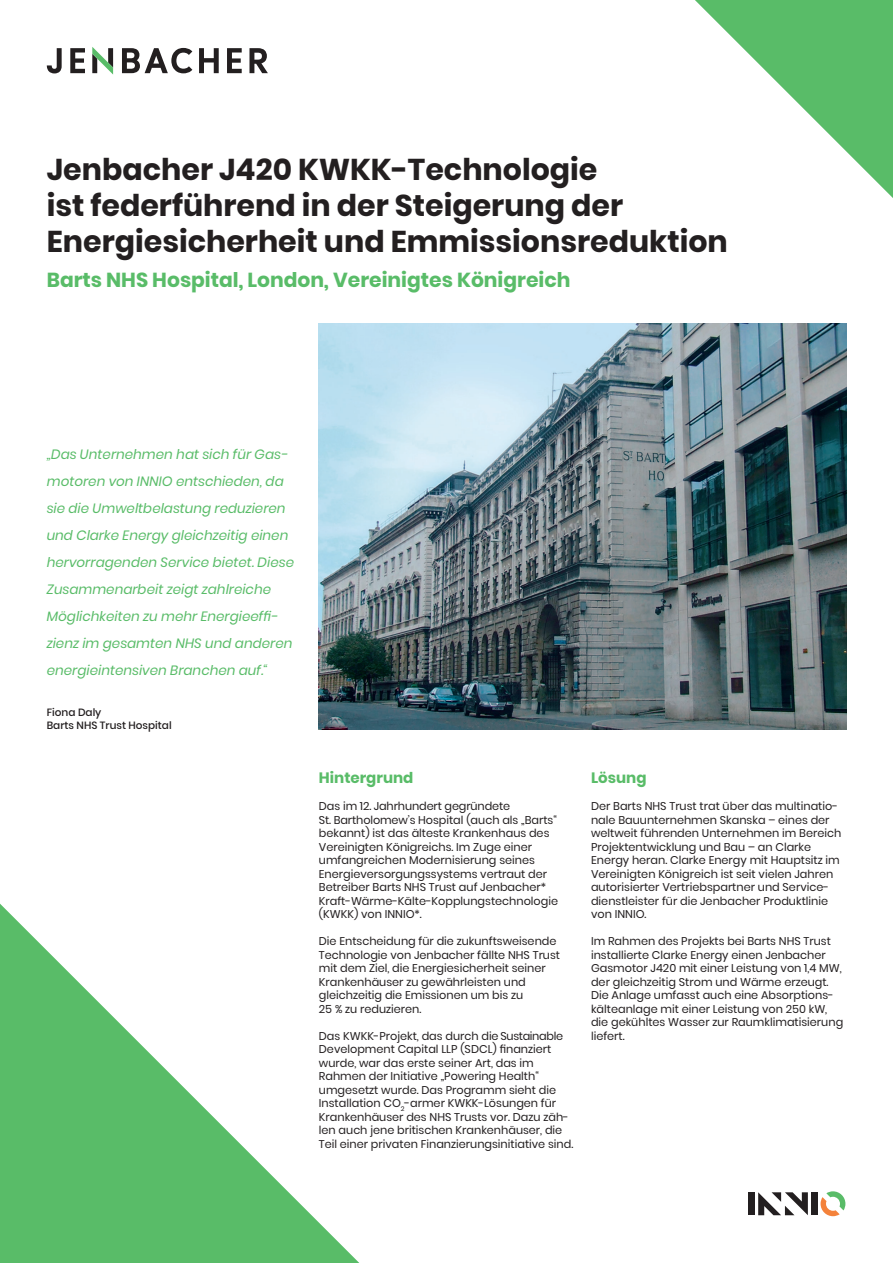
<style>
.page{position:relative;width:893px;height:1263px;background:#fff}
.page>*{position:absolute;margin:0;border:0;box-sizing:border-box;transform-origin:0 0}
.Titel{font:700 30px/36px "Poppins";color:#231f20}
.Titel_sub{font:700 20.25px "Poppins";color:#59bc68}
.Fliesstext{font:700 15px "Poppins";color:#59bc68}
.Fliesstext-2{font:italic 13.5px/27px "Poppins";color:#59bc68}
.Fliesstext-3{font:11.25px/13.5px "Poppins";color:#231f20}
.Fliesstext-4{font:500 10.5px "Poppins";color:#231f20}
</style>
<div class="page">
<svg style="left:122px;top:48px;width:70px;height:25px"></svg>
<svg style="left:199px;top:48px;width:20px;height:25px"></svg>
<svg style="left:227px;top:48px;width:15px;height:25px"></svg>
<svg style="left:249px;top:48px;width:19px;height:25px"></svg>
<svg style="left:70px;top:48px;width:15px;height:25px"></svg>
<svg style="left:47px;top:48px;width:15px;height:25px"></svg>
<svg style="left:92px;top:47px;width:21px;height:28px"></svg>
<svg style="left:695px;top:0;width:198px;height:198px"></svg>
<img style="left:319px;top:323px;width:527px;height:406px">
<svg style="left:0;top:904px;width:359px;height:359px"></svg>
<div style="left:748px;top:1192px;width:6px;height:23px;background:#231f20"></div>
<div style="left:812px;top:1192px;width:6px;height:23px;background:#231f20"></div>
<svg style="left:758px;top:1192px;width:50px;height:23px"></svg>
<svg style="left:821px;top:1191px;width:24px;height:25px"></svg>
<p class="Titel" style="left:47px;top:152px;width:683px">Jenbacher J420 KWKK-Technologie<br>ist federführend in der Steigerung der<br>Energiesicherheit und Emmissionsreduktion</p>
<p class="Titel_sub" style="left:47px;top:268px;width:525px">Barts NHS Hospital, London, Vereinigtes Königreich</p>
<p class="Fliesstext-2" style="left:47px;top:441px;width:249px">„Das Unternehmen hat sich für Gas&shy;motoren von INNIO entschieden, da sie die Umweltbelastung reduzieren und Clarke Energy gleichzeitig einen hervorragenden Service bietet. Diese Zusammenarbeit zeigt zahlreiche Möglichkeiten zu mehr Energieeffi&shy;zienz im gesamten NHS und anderen energieintensiven Branchen auf.“</p>
<p class="Fliesstext-4" style="left:47px;top:706px;width:56px">Fiona Daly</p>
<p class="Fliesstext-4" style="left:47px;top:719px;width:126px">Barts NHS Trust Hospital</p>
<p class="Fliesstext" style="left:319px;top:769px;width:96px">Hintergrund</p>
<p class="Fliesstext-3" style="left:319px;top:799px;width:241px">Das im 12. Jahrhundert gegründete<br>St. Bartholomew’s Hospital (auch als „Barts“ bekannt) ist das älteste Krankenhaus des Vereinigten Königreichs. Im Zuge einer umfangreichen Modernisierung seines Energieversorgungssystems vertraut der Betreiber Barts NHS Trust auf Jenbacher* Kraft-Wärme-Kälte-Kopplungstechnologie (KWKK) von INNIO*.</p>
<p class="Fliesstext-3" style="left:319px;top:934px;width:243px">Die Entscheidung für die zukunftsweisende Technologie von Jenbacher fällte NHS Trust mit dem Ziel, die Energiesicherheit seiner Krankenhäuser zu gewährleisten und gleichzeitig die Emissionen um bis zu<br>25 % zu reduzieren.</p>
<p class="Fliesstext-3" style="left:319px;top:1029px;width:256px">Das KWKK-Projekt, das durch die Sustainable Development Capital LLP (SDCL) finanziert wurde, war das erste seiner Art, das im Rahmen der Initiative „Powering Health“ umgesetzt wurde. Das Programm sieht die Installation CO<sub>2</sub>-armer KWKK-Lösungen für Krankenhäuser des NHS Trusts vor. Dazu zäh&shy;len auch jene britischen Krankenhäuser, die Teil einer privaten Finanzierungsinitiative sind.</p>
<p class="Fliesstext" style="left:591px;top:769px;width:57px">Lösung</p>
<p class="Fliesstext-3" style="left:591px;top:799px;width:252px">Der Barts NHS Trust trat über das multinatio&shy;nale Bauunternehmen Skanska – eines der weltweit führenden Unternehmen im Bereich Projektentwicklung und Bau – an Clarke Energy heran. Clarke Energy mit Hauptsitz im Vereinigten Königreich ist seit vielen Jahren autorisierter Vertriebspartner und Service&shy;dienstleister für die Jenbacher Produktlinie von INNIO.</p>
<p class="Fliesstext-3" style="left:591px;top:934px;width:254px">Im Rahmen des Projekts bei Barts NHS Trust installierte Clarke Energy einen Jenbacher Gasmotor J420 mit einer Leistung von 1,4 MW, der gleichzeitig Strom und Wärme erzeugt.<br>Die Anlage umfasst auch eine Absorptions&shy;kälteanlage mit einer Leistung von 250 kW, die gekühltes Wasser zur Raumklimatisierung liefert.</p>
</div>
